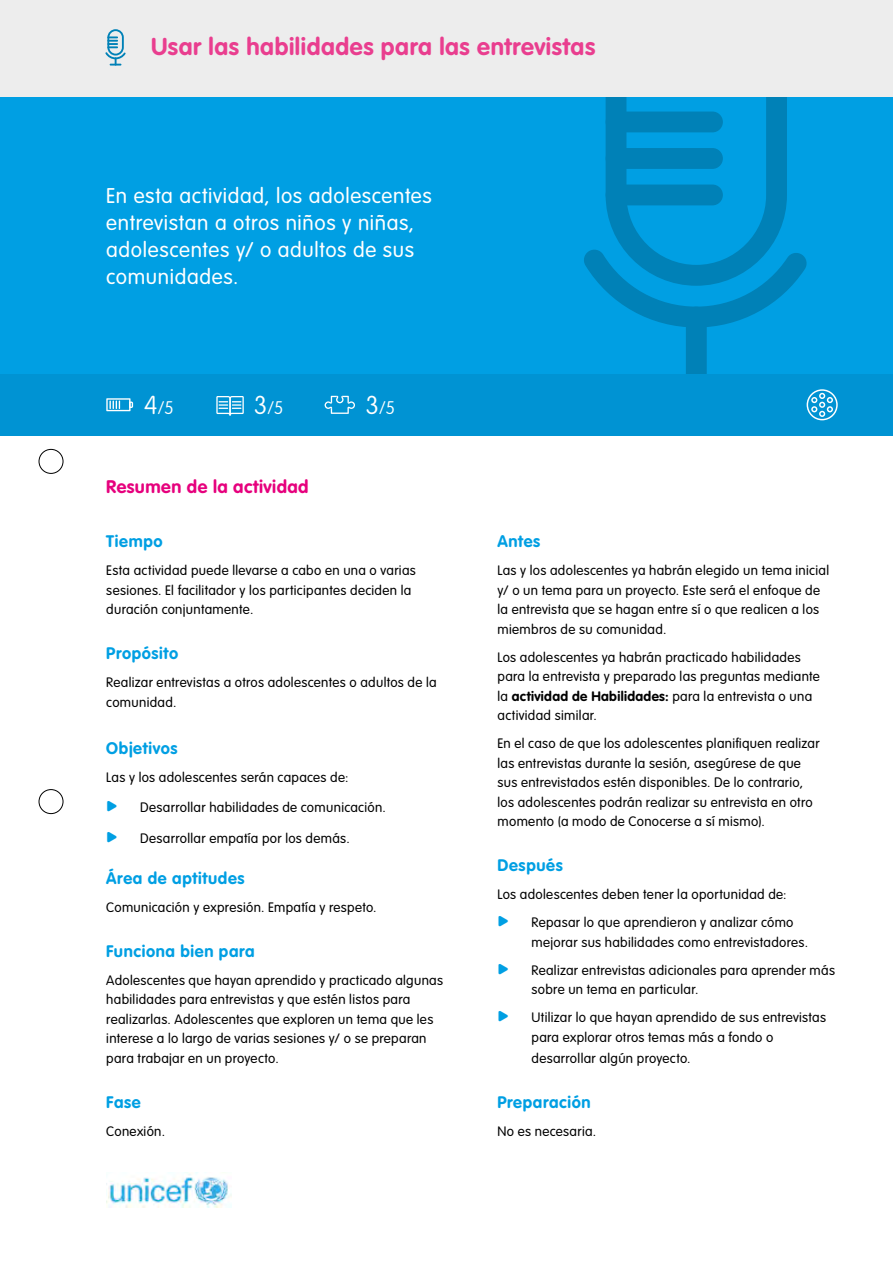
<style>
.page{position:relative;width:893px;height:1263px;background:#fff}
.page>*{position:absolute;margin:0;border:0;box-sizing:border-box;transform-origin:0 0}
.t1{font:700 24px "VAG Rounded Std";letter-spacing:.025em;color:#e93e8f}
.t2{font:300 21px/27px "VAG Rounded Std";letter-spacing:.03em;color:#fff}
.t3{font:700 18px "VAG Rounded Std";letter-spacing:.025em;color:#e6007d}
.t4{font:100 18px "VAG Rounded Std";color:#fff}
.t5{font:700 16.5px "VAG Rounded Std";letter-spacing:.035em;color:#009fe3}
.t6{font:300 13.5px/19.5px "VAG Rounded Std";letter-spacing:.025em;color:#000}
.s1{font-size:25.5px}
.s2{color:#009fe3}
.s3{font-weight:700}
</style>
<div class="page">
<div style="left:0;top:0;width:893px;height:374px;background:#009fe3"></div>
<svg style="left:606px;top:97px;width:181px;height:151px"></svg>
<svg style="left:584px;top:248px;width:223px;height:79px"></svg>
<div style="left:686px;top:307px;width:21px;height:89px;background:#0081b7;border-radius:10px"></div>
<div style="left:606px;top:112px;width:117px;height:20px;background:#0081b7;border-radius:10px"></div>
<div style="left:606px;top:148px;width:117px;height:21px;background:#0081b7;border-radius:10px"></div>
<div style="left:606px;top:185px;width:117px;height:20px;background:#0081b7;border-radius:10px"></div>
<div style="left:0;top:374px;width:893px;height:61px;background:#0093d3"></div>
<svg style="left:807px;top:389px;width:31px;height:31px"></svg>
<svg style="left:106px;top:398px;width:27px;height:13px"></svg>
<svg style="left:216px;top:396px;width:28px;height:20px"></svg>
<svg style="left:325px;top:396px;width:30px;height:18px"></svg>
<div style="left:0;top:0;width:893px;height:97px;background:#ededed"></div>
<img style="left:106px;top:1172px;width:126px;height:36px">
<svg style="left:105px;top:29px;width:21px;height:37px"></svg>
<div style="left:39px;top:449px;width:24px;height:24px;border:1px solid #000;border-radius:50%"></div>
<div style="left:39px;top:789px;width:24px;height:25px;border:1px solid #000;border-radius:50%"></div>
<h1 class="t1" style="left:151px;top:33px;width:446px">Usar las habilidades para las entrevistas</h1>
<h2 class="t2" style="left:106px;top:183px;width:327px">En esta actividad, los adolescentes entrevistan a otros niños y niñas, adolescentes y/ o adultos de sus comunidades.</h2>
<h3 class="t4" style="left:144px;top:397px;width:31px"><span class="s1">4</span>/5</h3>
<h3 class="t4" style="left:254px;top:397px;width:31px"><span class="s1">3</span>/5</h3>
<h3 class="t4" style="left:365px;top:397px;width:31px"><span class="s1">3</span>/5</h3>
<h3 class="t3" style="left:106px;top:476px;width:204px">Resumen de la actividad</h3>
<p class="t5" style="left:106px;top:532px;width:58px">Tiempo</p>
<p class="t6" style="left:106px;top:561px;width:311px">Esta actividad puede llevarse a cabo en una o varias sesiones. El facilitador y los participantes deciden la duración conjuntamente.</p>
<p class="t5" style="left:106px;top:644px;width:73px">Propósito</p>
<p class="t6" style="left:106px;top:673px;width:332px">Realizar entrevistas a otros adolescentes o adultos de la comunidad.</p>
<p class="t5" style="left:106px;top:738px;width:73px">Objetivos</p>
<p class="t6" style="left:106px;top:768px;width:244px">Las y los adolescentes serán capaces de:</p>
<p class="t6" style="left:106px;top:798px;width:281px"><span class="s2">•</span> Desarrollar habilidades de comunicación.</p>
<p class="t6" style="left:106px;top:828px;width:245px"><span class="s2">•</span> Desarrollar empatía por los demás.</p>
<p class="t5" style="left:106px;top:868px;width:140px">Área de aptitudes</p>
<p class="t6" style="left:106px;top:898px;width:272px">Comunicación y expresión. Empatía y respeto.</p>
<p class="t5" style="left:106px;top:941px;width:150px">Funciona bien para</p>
<p class="t6" style="left:106px;top:971px;width:338px">Adolescentes que hayan aprendido y practicado algunas habilidades para entrevistas y que estén listos para realizarlas. Adolescentes que exploren un tema que les interese a lo largo de varias sesiones y/ o se preparan para trabajar en un proyecto.</p>
<p class="t5" style="left:106px;top:1092px;width:36px">Fase</p>
<p class="t6" style="left:106px;top:1122px;width:60px">Conexión.</p>
<p class="t5" style="left:497px;top:532px;width:44px">Antes</p>
<p class="t6" style="left:497px;top:561px;width:333px">Las y los adolescentes ya habrán elegido un tema inicial y/ o un tema para un proyecto. Este será el enfoque de la entrevista que se hagan entre sí o que realicen a los miembros de su comunidad.</p>
<p class="t6" style="left:497px;top:648px;width:324px">Los adolescentes ya habrán practicado habilidades para la entrevista y preparado las preguntas mediante la <span class="s3">actividad de Habilidades:</span> para la entrevista o una actividad similar.</p>
<p class="t6" style="left:497px;top:734px;width:324px">En el caso de que los adolescentes planifiquen realizar las entrevistas durante la sesión, asegúrese de que sus entrevistados estén disponibles. De lo contrario, los adolescentes podrán realizar su entrevista en otro momento (a modo de Conocerse a sí mismo).</p>
<p class="t5" style="left:497px;top:856px;width:67px">Después</p>
<p class="t6" style="left:497px;top:885px;width:291px">Los adolescentes deben tener la oportunidad de:</p>
<p class="t6" style="left:531px;top:913px;width:278px;text-indent:-34px"><span class="s2">•</span> Repasar lo que aprendieron y analizar cómo mejorar sus habilidades como entrevistadores.</p>
<p class="t6" style="left:531px;top:961px;width:305px;text-indent:-34px"><span class="s2">•</span> Realizar entrevistas adicionales para aprender más sobre un tema en particular.</p>
<p class="t6" style="left:531px;top:1008px;width:296px;text-indent:-34px"><span class="s2">•</span> Utilizar lo que hayan aprendido de sus entrevistas para explorar otros temas más a fondo o</p>
<p class="t6" style="left:531px;top:1049px;width:161px">desarrollar algún proyecto.</p>
<p class="t5" style="left:497px;top:1093px;width:95px">Preparación</p>
<p class="t6" style="left:497px;top:1122px;width:100px">No es necesaria.</p>
</div>
